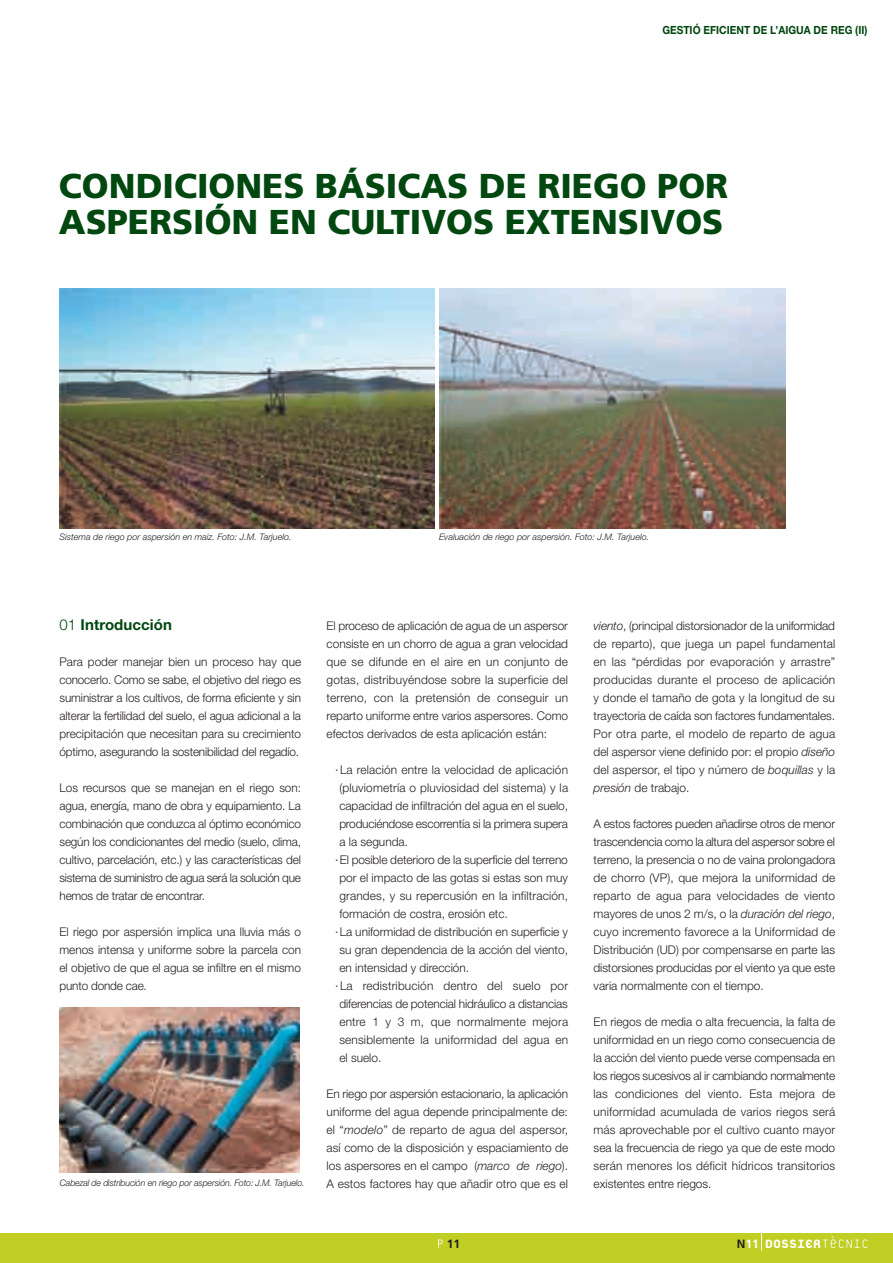
<style>
.page{position:relative;width:893px;height:1263px;background:#fff}
.page>*{position:absolute;margin:0;border:0;box-sizing:border-box;transform-origin:0 0}
.t1{font:900 34.5px/36px "Frutiger";color:#004710}
.t2{font:800 18px "Platelet";color:#fff;scale:.96 1}
.t3{font:700 15px "Helvetica Neue";letter-spacing:.005em;color:#004710}
.t4{font:300 12px/18px "Helvetica Neue";color:#231f20;text-align:justify}
.t5{font:700 12px "Frutiger";color:#231f20}
.t6{font:700 11.25px "Helvetica Neue";color:#004710;scale:.91 1}
.t7{font:italic 300 9px "Helvetica Neue";color:#231f20}
.s1{font-weight:300}
.s2{font-style:italic}
.s3{font-family:"Frutiger";font-weight:700;font-size:12px;color:#231f20}
.s4{font-family:"Frutiger";font-weight:700;font-size:12px}
</style>
<div class="page">
<div style="left:0;top:1233px;width:893px;height:30px;background:#c1ce23"></div>
<svg style="left:761px;top:1233px;width:1px;height:17px"></svg>
<svg style="left:823px;top:1236px;width:44px;height:12px"></svg>
<svg style="left:438px;top:1239px;width:5px;height:9px"></svg>
<img style="left:60px;top:288px;width:375px;height:241px">
<img style="left:439px;top:288px;width:346px;height:241px">
<img style="left:60px;top:1008px;width:240px;height:164px">
<p class="t6" style="left:662px;top:23px;width:227px">GESTIÓ EFICIENT DE L’AIGUA DE REG (II)</p>
<p class="t1" style="left:59px;top:168px;width:671px">CONDICIONES BÁSICAS DE RIEGO POR<br>ASPERSIÓN EN CULTIVOS EXTENSIVOS</p>
<p class="t7" style="left:60px;top:532px;width:234px">Sistema de riego por aspersión en maiz. Foto: J.M. Tarjuelo.</p>
<p class="t7" style="left:439px;top:532px;width:212px">Evaluación de riego por aspersión. Foto: J.M. Tarjuelo.</p>
<p class="t3" style="left:60px;top:615px;width:114px"><span class="s1">01</span> Introducción</p>
<p class="t4" style="left:60px;top:652px;width:243px">Para poder manejar bien un proceso hay que conocerlo. Como se sabe, el objetivo del riego es suministrar a los cultivos, de forma eficiente y sin alterar la fertilidad del suelo, el agua adicional a la precipitación que necesitan para su crecimiento óptimo, asegurando la sostenibilidad del regadío.</p>
<p class="t4" style="left:60px;top:778px;width:243px">Los recursos que se manejan en el riego son: agua, energía, mano de obra y equipamiento. La combinación que conduzca al óptimo económico según los condicionantes del medio (suelo, clima, cultivo, parcelación, etc.) y las características del sistema de suministro de agua será la solución que hemos de tratar de encontrar.</p>
<p class="t4" style="left:60px;top:922px;width:243px">El riego por aspersión implica una lluvia más o menos intensa y uniforme sobre la parcela con el objetivo de que el agua se infiltre en el mismo punto donde cae.</p>
<p class="t7" style="left:60px;top:1178px;width:246px">Cabezal de distribución en riego por aspersión. Foto: J.M. Tarjuelo.</p>
<p class="t4" style="left:327px;top:616px;width:243px">El proceso de aplicación de agua de un aspersor consiste en un chorro de agua a gran velocidad que se difunde en el aire en un conjunto de gotas, distribuyéndose sobre la superficie del terreno, con la pretensión de conseguir un reparto uniforme entre varios aspersores. Como efectos derivados de esta aplicación están:</p>
<p class="t4" style="left:339px;top:760px;width:230px;text-indent:-4px">· La relación entre la velocidad de aplicación (pluviometría o pluviosidad del sistema) y la capacidad de infiltración del agua en el suelo, produciéndose escorrentía si la primera supera a la segunda.</p>
<p class="t4" style="left:339px;top:850px;width:230px;text-indent:-4px">·El posible deterioro de la superficie del terreno por el impacto de las gotas si estas son muy grandes, y su repercusión en la infiltración, formación de costra, erosión etc.</p>
<p class="t4" style="left:339px;top:922px;width:230px;text-indent:-4px">·La uniformidad de distribución en superficie y su gran dependencia de la acción del viento, en intensidad y dirección.</p>
<p class="t4" style="left:339px;top:976px;width:230px;text-indent:-4px">· La redistribución dentro del suelo por diferencias de potencial hidráulico a distancias entre 1 y 3 m, que normalmente mejora sensiblemente la uniformidad del agua en el suelo.</p>
<p class="t4" style="left:327px;top:1084px;width:243px">En riego por aspersión estacionario, la aplicación uniforme del agua depende principalmente de: el “<span class="s2">modelo</span>” de reparto de agua del aspersor, así como de la disposición y espaciamiento de los aspersores en el campo (<span class="s2">marco de riego</span>).<br>A estos factores hay que añadir otro que es el</p>
<p class="t5" style="left:447px;top:1236px;width:15px">11</p>
<p class="t4" style="left:594px;top:616px;width:243px"><span class="s2">viento</span>, (principal distorsionador de la uniformidad de reparto), que juega un papel fundamental en las “pérdidas por evaporación y arrastre” producidas durante el proceso de aplicación y donde el tamaño de gota y la longitud de su trayectoria de caída son factores fundamentales.<br>Por otra parte, el modelo de reparto de agua del aspersor viene definido por: el propio <span class="s2">diseño </span>del aspersor, el tipo y número de <span class="s2">boquillas</span> y la <span class="s2">presión</span> de trabajo.</p>
<p class="t4" style="left:594px;top:814px;width:243px">A estos factores pueden añadirse otros de menor trascendencia como la altura del aspersor sobre el terreno, la presencia o no de vaina prolongadora de chorro (VP), que mejora la uniformidad de reparto de agua para velocidades de viento mayores de unos 2 m/s, o la <span class="s2">duración del riego</span>, cuyo incremento favorece a la Uniformidad de Distribución (UD) por compensarse en parte las distorsiones producidas por el viento ya que este varia normalmente con el tiempo.</p>
<p class="t4" style="left:594px;top:1012px;width:243px">En riegos de media o alta frecuencia, la falta de uniformidad en un riego como consecuencia de la acción del viento puede verse compensada en los riegos sucesivos al ir cambiando normalmente las condiciones del viento. Esta mejora de uniformidad acumulada de varios riegos será más aprovechable por el cultivo cuanto mayor sea la frecuencia de riego ya que de este modo serán menores los déficit hídricos transitorios existentes entre riegos.</p>
<h2 class="t2" style="left:737px;top:1235px;width:89px"><span class="s3">N</span><span class="s4">11</span> DOSSIER</h2>
</div>
